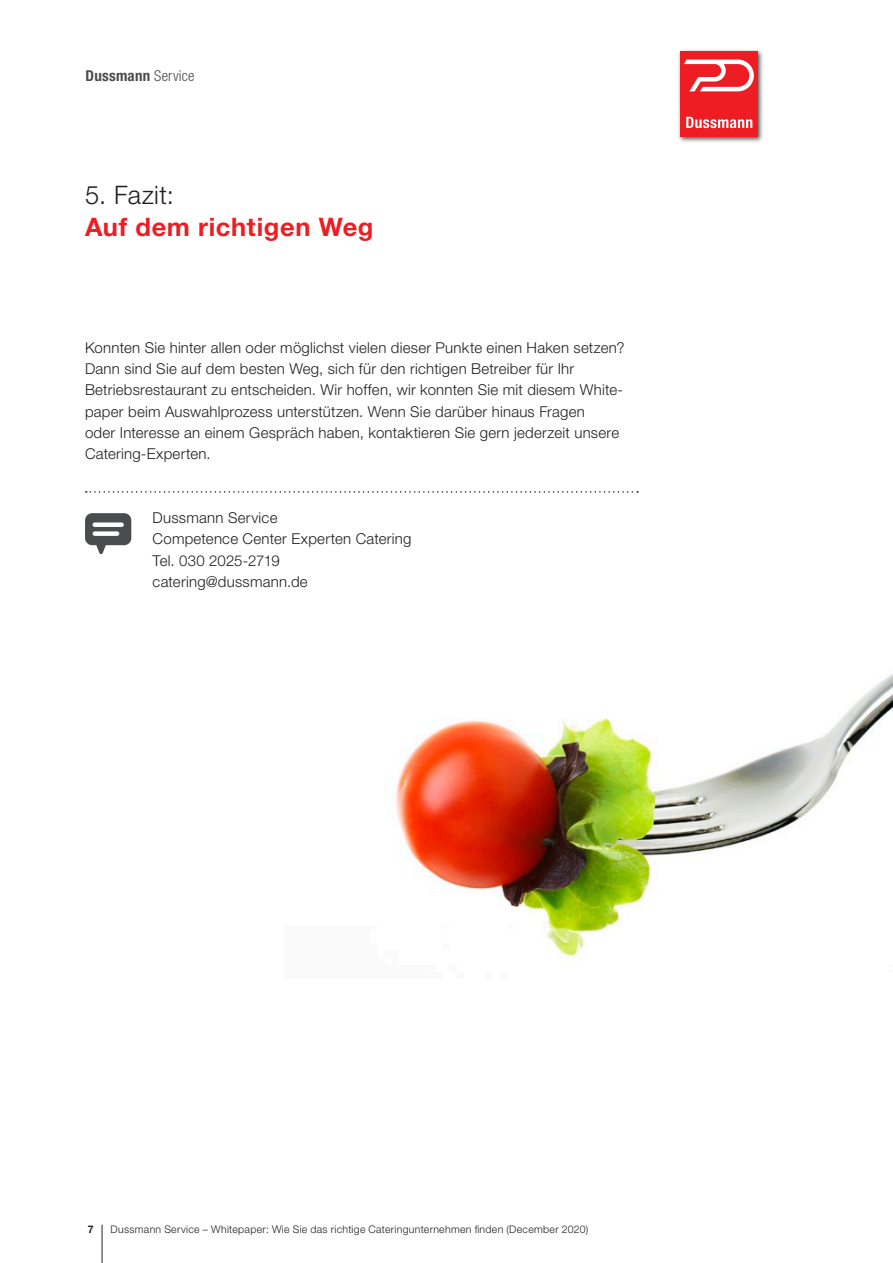
<style>
.page{position:relative;width:893px;height:1263px;background:#fff}
.page>*{position:absolute;margin:0;border:0;box-sizing:border-box;transform-origin:0 0}
.t1{font:700 25.5px "Helvetica Neue LT Pro";letter-spacing:.025em;color:#ee1d23}
.t2{font:300 25.5px "Helvetica Neue LT Pro";letter-spacing:.015em;color:#231f20}
.t3{font:300 15px/21.3px "Helvetica Neue LT Pro";letter-spacing:.015em;color:#231f20}
.t4{font:700 condensed 15px "Helvetica Neue LT Pro";letter-spacing:.015em;color:#4b4c4d}
.t5{font:300 10.5px "Helvetica Neue LT Pro";letter-spacing:.03em;color:#231f20}
.t6{font:700 10.5px "Helvetica Neue LT Pro";color:#231f20}
.s1{font-weight:300}
</style>
<div class="page">
<div style="left:677px;top:48px;width:87px;height:94px;background:#231f20;opacity:.75"></div>
<div style="left:680px;top:51px;width:78px;height:85px;background:#ee1d23"></div>
<svg style="left:684px;top:60px;width:70px;height:31px"></svg>
<svg style="left:686px;top:117px;width:66px;height:11px"></svg>
<img style="left:394px;top:673px;width:499px;height:284px">
<hr style="left:102px;top:1225px;width:1px;height:38px;background:#231f20">
<svg style="left:86px;top:491px;width:552px;height:2px"></svg>
<svg style="left:85px;top:513px;width:46px;height:41px"></svg>
<p class="t4" style="left:86px;top:67px;width:110px">Dussmann <span class="s1">Service</span></p>
<h1 class="t2" style="left:85px;top:179px;width:90px">5. Fazit:</h1>
<h1 class="t1" style="left:85px;top:210px;width:290px">Auf dem richtigen Weg</h1>
<p class="t3" style="left:85px;top:337px;width:541px">Konnten Sie hinter allen oder möglichst vielen dieser Punkte einen Haken setzen?<br>Dann sind Sie auf dem besten Weg, sich für den richtigen Betreiber für Ihr Betriebsrestaurant zu entscheiden. Wir hoffen, wir konnten Sie mit diesem White&shy;paper beim Auswahlprozess unterstützen. Wenn Sie darüber hinaus Fragen<br>oder Interesse an einem Gespräch haben, kontaktieren Sie gern jederzeit unsere Catering-Experten.</p>
<p class="t3" style="left:153px;top:507px;width:260px">Dussmann Service<br>Competence Center Experten Catering<br>Tel. 030 2025-2719 catering@dussmann.de</p>
<p class="t6" style="left:88px;top:1223px;width:7px">7</p>
<p class="t5" style="left:111px;top:1223px;width:479px">Dussmann Service – Whitepaper: Wie Sie das richtige Cateringunternehmen finden (December 2020)</p>
</div>
